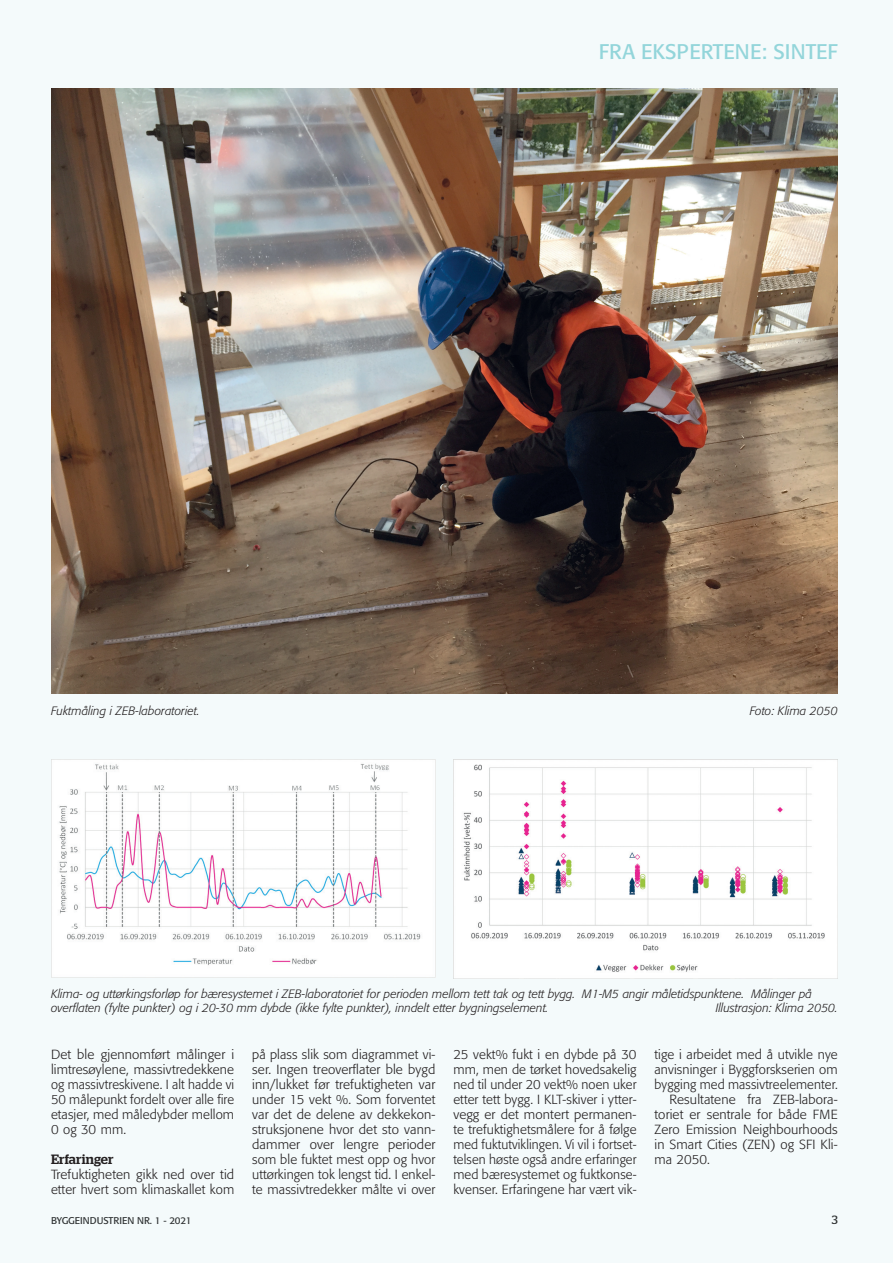
<style>
.page{position:relative;width:893px;height:1263px;background:#f4fafb}
.page>*{position:absolute;margin:0;border:0;box-sizing:border-box;transform-origin:0 0}
.t1{font:21px "Formata";color:#93d5da}
.t2{font:500 13.5px "Stag";letter-spacing:.01em;color:#231f20}
.t3{font:300 13.2px/15px "Formata";letter-spacing:.01em;color:#231f20;text-align:justify}
.t4{font:italic 300 12px/14.2px "Formata";color:#231f20}
.t5{font:12px "Stag";color:#231f20}
.t6{font:9.75px "Formata";letter-spacing:-.005em;color:#231f20}
</style>
<div class="page">
<img style="left:51px;top:88px;width:787px;height:605px">
<img style="left:51px;top:760px;width:384px;height:218px">
<img style="left:453px;top:759px;width:385px;height:219px">
<h1 class="t1" style="left:599px;top:39px;width:240px">FRA EKSPERTENE: SINTEF</h1>
<p class="t4" style="left:51px;top:703px;width:150px">Fuktmåling i ZEB-laboratoriet.</p>
<p class="t4" style="left:750px;top:703px;width:89px">Foto: Klima 2050</p>
<p class="t4" style="left:51px;top:986px;width:763px">Klima- og uttørkingsforløp for bæresystemet i ZEB-laboratoriet for perioden mellom tett tak og tett bygg. M1-M5 angir måletidspunktene. Målinger på overflaten (fylte punkter) og i 20-30 mm dybde (ikke fylte punkter), inndelt etter bygningselement.</p>
<p class="t4" style="left:716px;top:1001px;width:124px">Illustrasjon: Klima 2050.</p>
<p class="t3" style="left:51px;top:1047px;width:185px">Det ble gjennomført målinger i limtresøylene, massivtredekkene og massivtreskivene. I alt hadde vi 50 målepunkt fordelt over alle fire etasjer, med måledybder mellom 0 og 30 mm.</p>
<p class="t2" style="left:51px;top:1151px;width:64px">Erfaringer</p>
<p class="t3" style="left:51px;top:1167px;width:185px">Trefuktigheten gikk ned over tid etter hvert som klimaskallet kom</p>
<p class="t3" style="left:252px;top:1047px;width:185px">på plass slik som diagrammet vi&shy;ser. Ingen treoverflater ble bygd inn/lukket før trefuktigheten var under 15 vekt %. Som forventet var det de delene av dekkekon&shy;struksjonene hvor det sto vann&shy;dammer over lengre perioder som ble fuktet mest opp og hvor uttørkingen tok lengst tid. I enkel&shy;te massivtredekker målte vi over</p>
<p class="t3" style="left:453px;top:1047px;width:185px">25 vekt% fukt i en dybde på 30 mm, men de tørket hovedsakelig ned til under 20 vekt% noen uker etter tett bygg. I KLT-skiver i ytter&shy;vegg er det montert permanen&shy;te trefuktighetsmålere for å følge med fuktutviklingen. Vi vil i fortset&shy;telsen høste også andre erfaringer med bæresystemet og fuktkonse&shy;kvenser. Erfaringene har vært vik-</p>
<p class="t3" style="left:654px;top:1047px;width:185px">tige i arbeidet med å utvikle nye</p>
<p class="t3" style="left:654px;top:1062px;width:185px">anvisninger i Byggforskserien om</p>
<p class="t3" style="left:654px;top:1077px;width:185px">bygging med massivtreelementer.</p>
<p class="t3" style="left:669px;top:1092px;width:170px">Resultatene fra ZEB-labora-</p>
<p class="t3" style="left:654px;top:1107px;width:185px">toriet er sentrale for både FME</p>
<p class="t3" style="left:654px;top:1122px;width:185px">Zero Emission Neighbourhoods</p>
<p class="t3" style="left:654px;top:1137px;width:185px">in Smart Cities (ZEN) og SFI Kli-</p>
<p class="t3" style="left:654px;top:1152px;width:57px">ma 2050.</p>
<p class="t6" style="left:51px;top:1214px;width:142px">BYGGEINDUSTRIEN NR. 1 - 2021</p>
<p class="t5" style="left:832px;top:1213px;width:8px">3</p>
</div>
